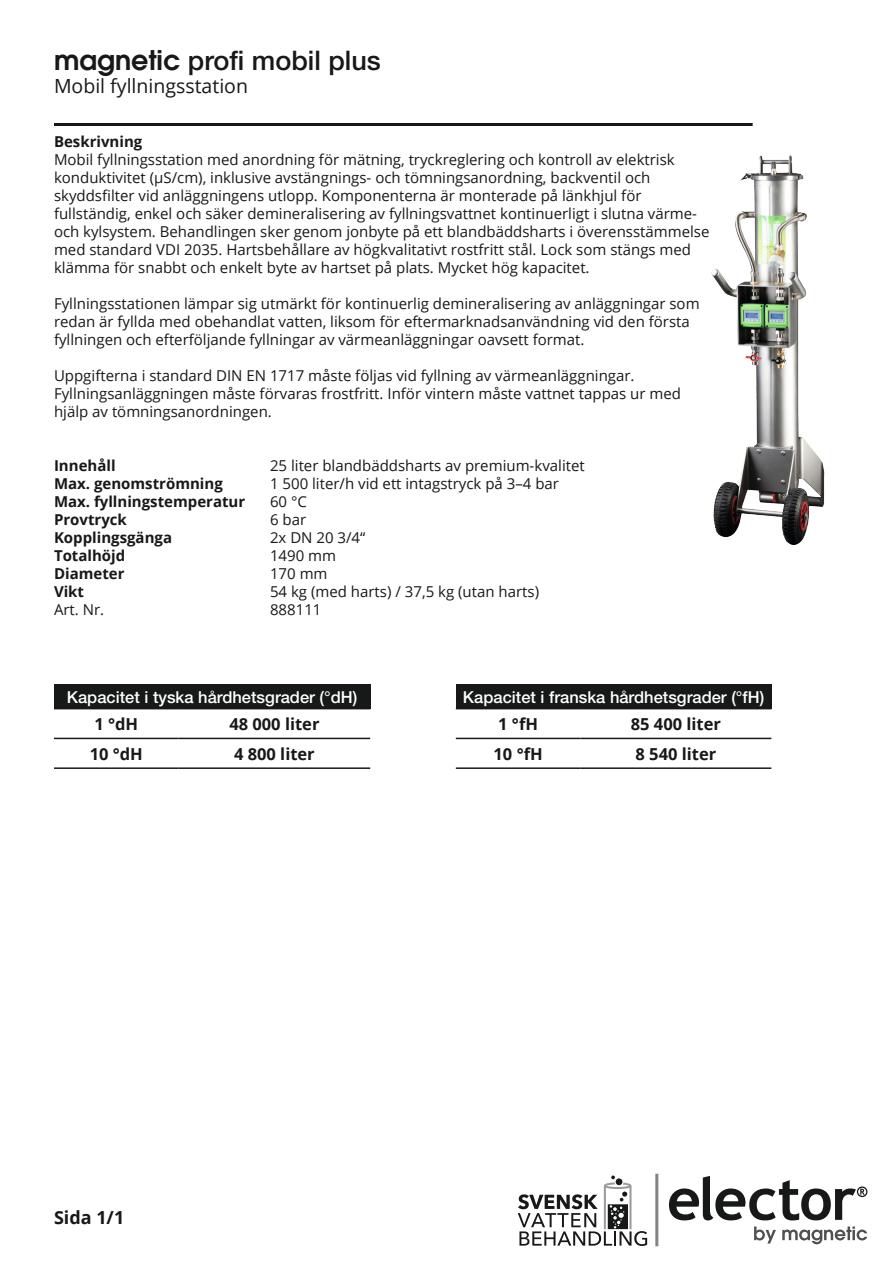
<style>
.page{position:relative;width:893px;height:1263px;background:#fff}
.page>*{position:absolute;margin:0;border:0;box-sizing:border-box;transform-origin:0 0}
.t1{font:500 27px "Helvetica Neue";color:#171818}
.t2{font:19.5px "Open Sans";color:#171818}
.t3{font:700 18px "Open Sans";color:#171818}
.t4{font:500 16.5px "Helvetica Neue";color:#fff}
.t5{font:700 16.5px "Open Sans";color:#171818}
.t6{font:15px/18px "Open Sans";color:#171818}
.t7{font:700 15px "Open Sans";color:#171818}
.s1{font-family:"Avant Garde LT";font-weight:600}
</style>
<div class="page">
<svg style="left:669px;top:1176px;width:198px;height:44px"></svg>
<svg style="left:754px;top:1226px;width:22px;height:17px"></svg>
<svg style="left:782px;top:1226px;width:85px;height:18px"></svg>
<hr style="left:655px;top:1174px;width:3px;height:72px;background:#838382">
<svg style="left:518px;top:1175px;width:129px;height:71px"></svg>
<hr style="left:54px;top:123px;width:699px;height:3px;background:#171818">
<div style="left:54px;top:684px;width:316px;height:25px;background:#171818"></div>
<hr style="left:54px;top:738px;width:125px;height:1px;background:#171818">
<hr style="left:179px;top:738px;width:191px;height:1px;background:#171818">
<hr style="left:54px;top:767px;width:125px;height:2px;background:#171818">
<hr style="left:179px;top:767px;width:191px;height:2px;background:#171818">
<div style="left:456px;top:684px;width:315px;height:25px;background:#171818"></div>
<hr style="left:456px;top:738px;width:124px;height:1px;background:#171818">
<hr style="left:580px;top:738px;width:191px;height:1px;background:#171818">
<hr style="left:456px;top:767px;width:124px;height:2px;background:#171818">
<hr style="left:580px;top:767px;width:191px;height:2px;background:#171818">
<img style="left:711px;top:155px;width:114px;height:391px">
<p class="t1" style="left:54px;top:44px;width:328px"><span class="s1">magnetic</span> profi mobil plus</p>
<p class="t2" style="left:54px;top:73px;width:196px">Mobil fyllningsstation</p>
<p class="t7" style="left:54px;top:131px;width:90px">Beskrivning</p>
<p class="t6" style="left:54px;top:150px;width:657px">Mobil fyllningsstation med anordning för mätning, tryckreglering och kontroll av elektrisk konduktivitet (μS/cm), inklusive avstängnings- och tömningsanordning, backventil och skyddsfilter vid anläggningens utlopp. Komponenterna är monterade på länkhjul för fullständig, enkel och säker demineralisering av fyllningsvattnet kontinuerligt i slutna värme&shy;och kylsystem. Behandlingen sker genom jonbyte på ett blandbäddsharts i överensstämmelse med standard VDI 2035. Hartsbehållare av högkvalitativt rostfritt stål. Lock som stängs med klämma för snabbt och enkelt byte av hartset på plats. Mycket hög kapacitet.</p>
<p class="t6" style="left:54px;top:294px;width:647px">Fyllningsstationen lämpar sig utmärkt för kontinuerlig demineralisering av anläggningar som redan är fyllda med obehandlat vatten, liksom för eftermarknadsanvändning vid den första fyllningen och efterföljande fyllningar av värmeanläggningar oavsett format.</p>
<p class="t6" style="left:54px;top:366px;width:629px">Uppgifterna i standard DIN EN 1717 måste följas vid fyllning av värmeanläggningar.<br>Fyllningsanläggningen måste förvaras frostfritt. Inför vintern måste vattnet tappas ur med hjälp av tömningsanordningen.</p>
<p class="t7" style="left:54px;top:455px;width:63px">Innehåll</p>
<p class="t6" style="left:270px;top:456px;width:316px">25 liter blandbäddsharts av premium-kvalitet</p>
<p class="t7" style="left:54px;top:473px;width:170px">Max. genomströmning</p>
<p class="t6" style="left:270px;top:474px;width:291px">1 500 liter/h vid ett intagstryck på 3–4 bar</p>
<p class="t7" style="left:54px;top:491px;width:193px">Max. fyllningstemperatur</p>
<p class="t6" style="left:270px;top:492px;width:38px">60 °C</p>
<p class="t7" style="left:54px;top:509px;width:74px">Provtryck</p>
<p class="t6" style="left:270px;top:510px;width:38px">6 bar</p>
<p class="t7" style="left:54px;top:527px;width:120px">Kopplingsgänga</p>
<p class="t6" style="left:270px;top:528px;width:97px">2x DN 20 3/4“</p>
<p class="t7" style="left:54px;top:545px;width:73px">Totalhöjd</p>
<p class="t6" style="left:270px;top:546px;width:68px">1490 mm</p>
<p class="t7" style="left:54px;top:563px;width:72px">Diameter</p>
<p class="t6" style="left:270px;top:564px;width:59px">170 mm</p>
<p class="t7" style="left:54px;top:581px;width:32px">Vikt</p>
<p class="t6" style="left:270px;top:582px;width:271px">54 kg (med harts) / 37,5 kg (utan harts)</p>
<p class="t6" style="left:54px;top:600px;width:52px">Art. Nr.</p>
<p class="t6" style="left:270px;top:600px;width:53px">888111</p>
<p class="t4" style="left:67px;top:687px;width:292px">Kapacitet i tyska hårdhetsgrader (°dH)</p>
<p class="t5" style="left:94px;top:712px;width:45px">1 °dH</p>
<p class="t5" style="left:229px;top:712px;width:92px">48 000 liter</p>
<p class="t5" style="left:90px;top:742px;width:55px">10 °dH</p>
<p class="t5" style="left:234px;top:742px;width:82px">4 800 liter</p>
<p class="t4" style="left:463px;top:687px;width:303px">Kapacitet i franska hårdhetsgrader (°fH)</p>
<p class="t5" style="left:498px;top:712px;width:41px">1 °fH</p>
<p class="t5" style="left:631px;top:712px;width:92px">85 400 liter</p>
<p class="t5" style="left:494px;top:742px;width:51px">10 °fH</p>
<p class="t5" style="left:635px;top:742px;width:82px">8 540 liter</p>
<p class="t3" style="left:54px;top:1205px;width:72px">Sida 1/1</p>
</div>
